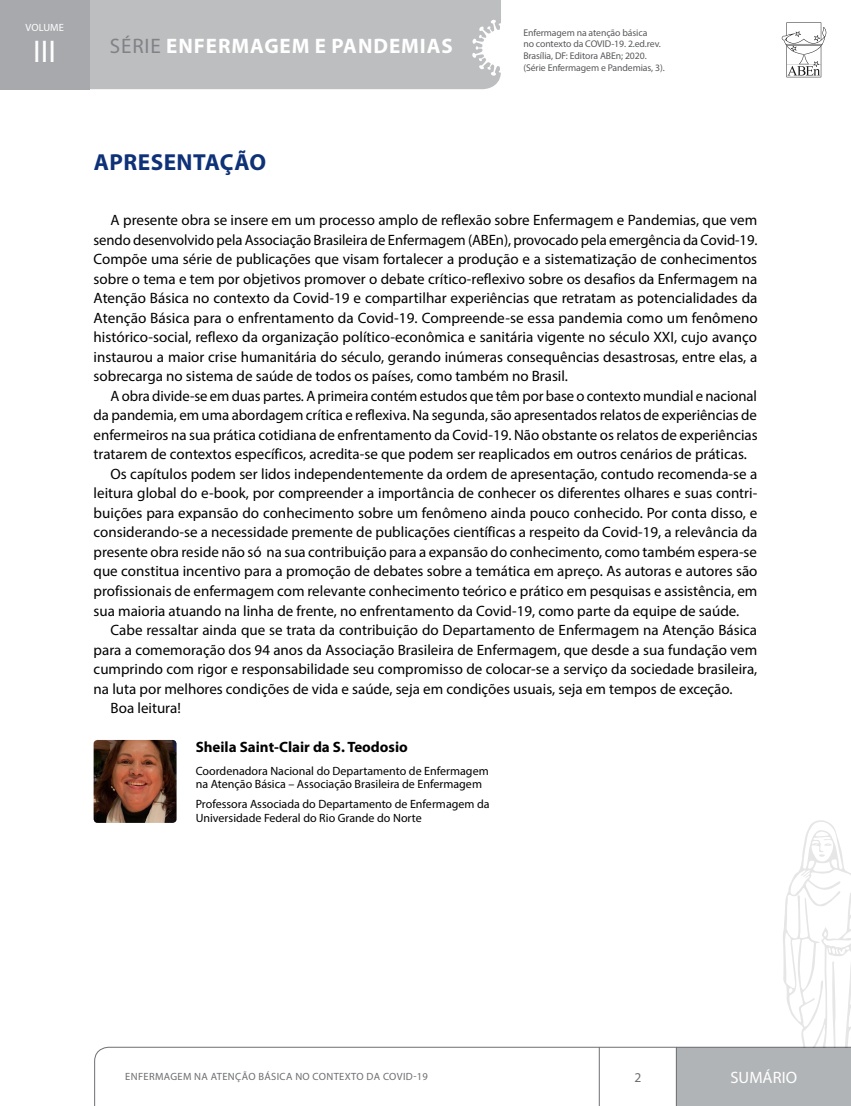
<style>
.page{position:relative;width:851px;height:1106px;background:#fff}
.page>*{position:absolute;margin:0;border:0;box-sizing:border-box;transform-origin:0 0}
.t1{font:31.5px "Myriad Pro";color:#fff}
.t2{font:700 23.25px "Myriad Pro";letter-spacing:.02em;color:#0e3178}
.t3{font:700 21px "Myriad Pro";letter-spacing:.045em;color:#fff}
.t4{font:16.5px "Myriad Pro";letter-spacing:.005em;color:#fff}
.t5{font:15px/19.5px "Myriad Pro";color:#000;text-align:justify}
.t6{font:700 15px "Myriad Pro";color:#000}
.t7{font:13.5px "Myriad Pro";color:#6d6e71}
.t8{font:12px/13.5px "Myriad Pro";color:#000}
.t9{font:10.5px "Myriad Pro";letter-spacing:.035em;color:#6d6e71}
.t10{font:10.5px "Myriad Pro";letter-spacing:.005em;color:#fff}
.t11{font:9.75px/11.7px "Myriad Pro";letter-spacing:-.01em;color:#58595b}
.s1{font-weight:400;color:#808285}
</style>
<div class="page">
<svg style="left:94px;top:1046px;width:756px;height:60px"></svg>
<svg style="left:782px;top:820px;width:68px;height:227px"></svg>
<div style="left:89px;top:0;width:412px;height:89px;background:#bcbec0"></div>
<svg style="left:781px;top:22px;width:45px;height:55px"></svg>
<div style="left:0;top:0;width:89px;height:89px;background:#a7a9ac"></div>
<img style="left:94px;top:740px;width:82px;height:83px">
<p class="t10" style="left:25px;top:21px;width:40px">VOLUME</p>
<h1 class="t1" style="left:33px;top:32px;width:24px">III</h1>
<h3 class="t3" style="left:110px;top:34px;width:344px"><span class="s1">SÉRIE</span> ENFERMAGEM E PANDEMIAS</h3>
<p class="t11" style="left:523px;top:26px;width:143px">Enfermagem na atenção básica<br>no contexto da COVID-19. 2.ed.rev.<br>Brasília, DF: Editora ABEn; 2020. (Série Enfermagem e Pandemias, 3).</p>
<h2 class="t2" style="left:94px;top:149px;width:174px">APRESENTAÇÃO</h2>
<p class="t5" style="left:94px;top:210px;width:665px;text-indent:17px">A presente obra se insere em um processo amplo de reflexão sobre Enfermagem e Pandemias, que vem sendo desenvolvido pela Associação Brasileira de Enfermagem (ABEn), provocado pela emergência da Covid-19.<br>Compõe uma série de publicações que visam fortalecer a produção e a sistematização de conhecimentos sobre o tema e tem por objetivos promover o debate crítico-reflexivo sobre os desafios da Enfermagem na Atenção Básica no contexto da Covid-19 e compartilhar experiências que retratam as potencialidades da Atenção Básica para o enfrentamento da Covid-19. Compreende-se essa pandemia como um fenômeno histórico-social, reflexo da organização político-econômica e sanitária vigente no século XXI, cujo avanço instaurou a maior crise humanitária do século, gerando inúmeras consequências desastrosas, entre elas, a sobrecarga no sistema de saúde de todos os países, como também no Brasil.</p>
<p class="t5" style="left:111px;top:386px;width:647px">A obra divide-se em duas partes. A primeira contém estudos que têm por base o contexto mundial e nacional</p>
<p class="t5" style="left:94px;top:405px;width:664px">da pandemia, em uma abordagem crítica e reflexiva. Na segunda, são apresentados relatos de experiências de</p>
<p class="t5" style="left:94px;top:425px;width:665px">enfermeiros na sua prática cotidiana de enfrentamento da Covid-19. Não obstante os relatos de experiências</p>
<p class="t5" style="left:94px;top:444px;width:654px">tratarem de contextos específicos, acredita-se que podem ser reaplicados em outros cenários de práticas.</p>
<p class="t5" style="left:111px;top:464px;width:648px">Os capítulos podem ser lidos independentemente da ordem de apresentação, contudo recomenda-se a</p>
<p class="t5" style="left:94px;top:483px;width:665px">leitura global do e-book, por compreender a importância de conhecer os diferentes olhares e suas contri-</p>
<p class="t5" style="left:94px;top:503px;width:665px">buições para expansão do conhecimento sobre um fenômeno ainda pouco conhecido. Por conta disso, e</p>
<p class="t5" style="left:94px;top:522px;width:665px">considerando-se a necessidade premente de publicações científicas a respeito da Covid-19, a relevância da</p>
<p class="t5" style="left:94px;top:542px;width:664px">presente obra reside não só na sua contribuição para a expansão do conhecimento, como também espera-se</p>
<p class="t5" style="left:94px;top:561px;width:665px">que constitua incentivo para a promoção de debates sobre a temática em apreço. As autoras e autores são</p>
<p class="t5" style="left:94px;top:581px;width:665px">profissionais de enfermagem com relevante conhecimento teórico e prático em pesquisas e assistência, em</p>
<p class="t5" style="left:94px;top:600px;width:647px">sua maioria atuando na linha de frente, no enfrentamento da Covid-19, como parte da equipe de saúde.</p>
<p class="t5" style="left:111px;top:620px;width:648px">Cabe ressaltar ainda que se trata da contribuição do Departamento de Enfermagem na Atenção Básica</p>
<p class="t5" style="left:94px;top:639px;width:665px">para a comemoração dos 94 anos da Associação Brasileira de Enfermagem, que desde a sua fundação vem</p>
<p class="t5" style="left:94px;top:659px;width:665px">cumprindo com rigor e responsabilidade seu compromisso de colocar-se a serviço da sociedade brasileira,</p>
<p class="t5" style="left:94px;top:678px;width:640px">na luta por melhores condições de vida e saúde, seja em condições usuais, seja em tempos de exceção.</p>
<p class="t5" style="left:111px;top:698px;width:72px">Boa leitura!</p>
<p class="t6" style="left:196px;top:738px;width:213px">Sheila Saint-Clair da S. Teodosio</p>
<p class="t8" style="left:196px;top:764px;width:294px">Coordenadora Nacional do Departamento de Enfermagem na Atenção Básica – Associação Brasileira de Enfermagem</p>
<p class="t8" style="left:196px;top:797px;width:295px">Professora Associada do Departamento de Enfermagem da<br>Universidade Federal do Rio Grande do Norte</p>
<p class="t9" style="left:125px;top:1070px;width:304px">ENFERMAGEM NA ATENÇÃO BÁSICA NO CONTEXTO DA COVID-19</p>
<p class="t7" style="left:634px;top:1068px;width:8px">2</p>
<p class="t4" style="left:730px;top:1067px;width:68px">SUMÁRIO</p>
</div>
